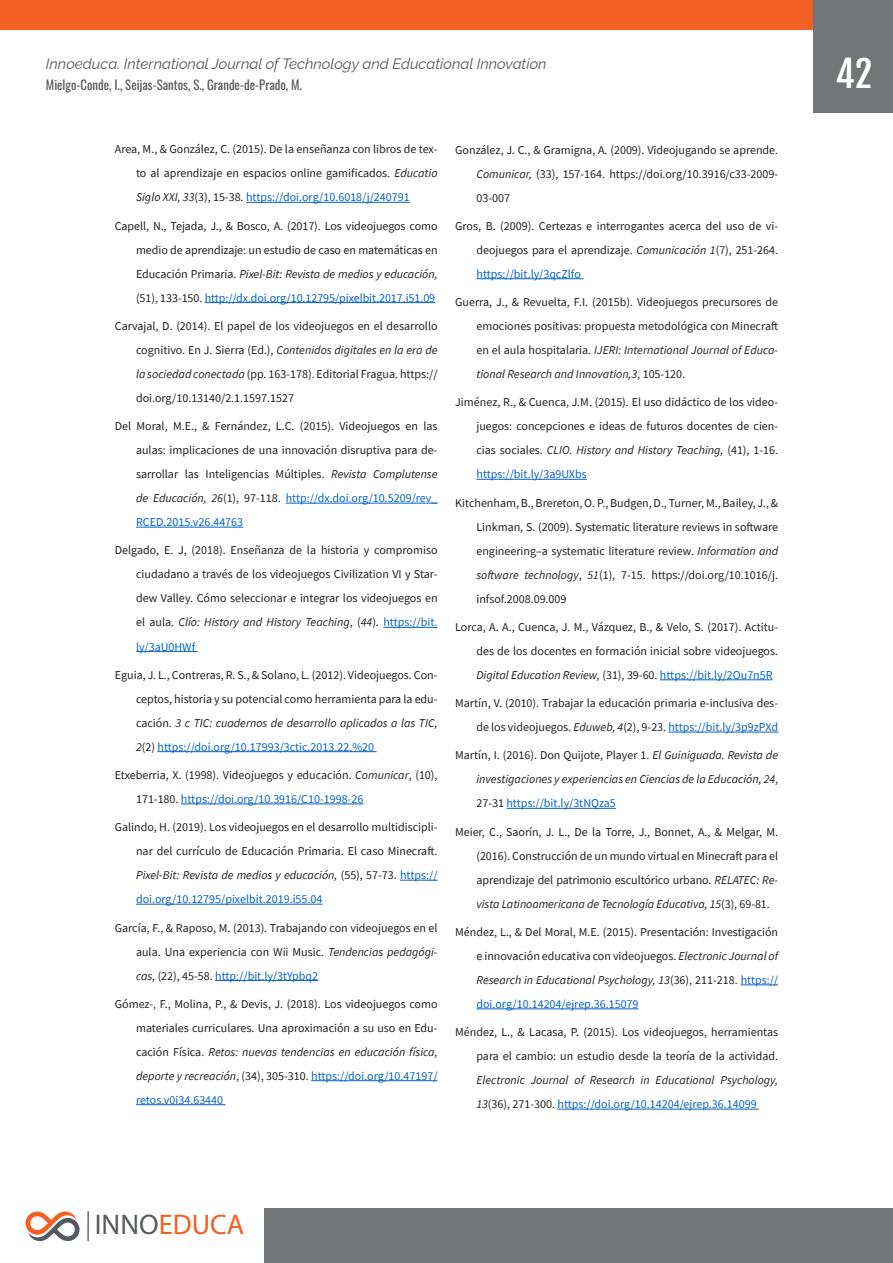
<style>
.page{position:relative;width:893px;height:1263px;background:#fff}
.page>*{position:absolute;margin:0;border:0;box-sizing:border-box;transform-origin:0 0}
.t1{font:36px "Fjalla One";color:#fff}
.t2{font:28.5px "Myriad Pro";color:#f26024}
.t3{font:italic 15px "Raleway";color:#57585a}
.t4{font:12.75px "Oswald";color:#57585a}
.REFERENCIAS{font:12px/24px "Source Sans Pro";color:#231f20;text-align:justify}
.REFERENCIAS-2{font:italic 12px/24px "Source Sans Pro";color:#231f20;text-align:justify}
.s1{font-style:italic}
.s2{color:#0563c1}
.s3{font-style:normal}
.s4{font-style:normal;color:#0563c1}
.s5{color:#585a5e}
</style>
<div class="page">
<div style="left:0;top:0;width:893px;height:30px;background:#f26024"></div>
<div style="left:814px;top:0;width:79px;height:112px;background:#727578"></div>
<div style="left:264px;top:1209px;width:629px;height:54px;background:#727578"></div>
<img style="left:87px;top:1211px;width:2px;height:30px">
<svg style="left:26px;top:1211px;width:54px;height:30px"></svg>
<hr style="left:246px;top:202px;width:164px;height:1px;background:#0563c1">
<hr style="left:205px;top:302px;width:230px;height:1px;background:#0563c1">
<hr style="left:286px;top:503px;width:152px;height:1px;background:#0563c1">
<hr style="left:136px;top:527px;width:107px;height:1px;background:#0563c1">
<hr style="left:383px;top:627px;width:55px;height:1px;background:#0563c1">
<hr style="left:136px;top:651px;width:62px;height:1px;background:#0563c1">
<hr style="left:157px;top:751px;width:220px;height:1px;background:#0563c1">
<hr style="left:181px;top:804px;width:182px;height:1px;background:#0563c1">
<hr style="left:400px;top:880px;width:38px;height:1px;background:#0563c1">
<hr style="left:136px;top:904px;width:186px;height:1px;background:#0563c1">
<hr style="left:215px;top:980px;width:103px;height:1px;background:#0563c1">
<hr style="left:311px;top:1080px;width:127px;height:1px;background:#0563c1">
<hr style="left:136px;top:1104px;width:90px;height:1px;background:#0563c1">
<hr style="left:476px;top:278px;width:107px;height:1px;background:#0563c1">
<hr style="left:476px;top:479px;width:111px;height:1px;background:#0563c1">
<hr style="left:660px;top:679px;width:113px;height:1px;background:#0563c1">
<hr style="left:668px;top:732px;width:110px;height:1px;background:#0563c1">
<hr style="left:506px;top:808px;width:110px;height:1px;background:#0563c1">
<hr style="left:741px;top:984px;width:37px;height:1px;background:#0563c1">
<hr style="left:476px;top:1008px;width:163px;height:1px;background:#0563c1">
<hr style="left:557px;top:1109px;width:202px;height:1px;background:#0563c1">
<p class="t3" style="left:46px;top:51px;width:502px">Innoeduca. International Journal of Technology and Educational Innovation</p>
<p class="t4" style="left:46px;top:74px;width:258px">Mielgo-Conde, I., Seijas-Santos, S., Grande-de-Prado, M.</p>
<p class="REFERENCIAS" style="left:136px;top:137px;width:303px;text-indent:-21px">Area, M., &amp; González, C. (2015). De la enseñanza con libros de tex&shy;to al aprendizaje en espacios online gamificados. <span class="s1">Educatio Siglo XXI, 33</span>(3), 15-38. <span class="s2">https://doi.org/10.6018/j/240791</span></p>
<p class="REFERENCIAS" style="left:136px;top:214px;width:303px;text-indent:-21px">Capell, N., Tejada, J., &amp; Bosco, A. (2017). Los videojuegos como medio de aprendizaje: un estudio de caso en matemáticas en Educación Primaria. <span class="s1">Pixel-Bit: Revista de medios y educación, </span>(51), 133-150. <span class="s2">http://dx.doi.org/10.12795/pixelbit.2017.i51.09</span></p>
<p class="REFERENCIAS" style="left:136px;top:314px;width:303px;text-indent:-21px">Carvajal, D. (2014). El papel de los videojuegos en el desarrollo cognitivo. En J. Sierra (Ed.), <span class="s1">Contenidos digitales en la era de la sociedad conectada</span> (pp. 163-178). Editorial Fragua. https:// doi.org/10.13140/2.1.1597.1527</p>
<p class="REFERENCIAS" style="left:136px;top:414px;width:303px;text-indent:-21px">Del Moral, M.E., &amp; Fernández, L.C. (2015). Videojuegos en las aulas: implicaciones de una innovación disruptiva para de&shy;sarrollar las Inteligencias Múltiples. <span class="s1">Revista Complutense de Educación, 26</span>(1), 97-118. <span class="s2">http://dx.doi.org/10.5209/rev_ RCED.2015.v26.44763</span></p>
<p class="REFERENCIAS" style="left:136px;top:538px;width:303px;text-indent:-21px">Delgado, E. J, (2018). Enseñanza de la historia y compromiso ciudadano a través de los videojuegos Civilization VI y Star&shy;dew Valley. Cómo seleccionar e integrar los videojuegos en el aula. <span class="s1">Clío: History and History Teaching</span>, (<span class="s1">44</span>). <span class="s2">https://bit. ly/3aU0HWf</span></p>
<p class="REFERENCIAS" style="left:136px;top:663px;width:303px;text-indent:-21px">Eguia, J. L., Contreras, R. S., &amp; Solano, L. (2012). Videojuegos. Con&shy;ceptos, historia y su potencial como herramienta para la edu&shy;cación. <span class="s1">3 c TIC: cuadernos de desarrollo aplicados a las TIC, 2</span>(2) <span class="s2">https://doi.org/10.17993/3ctic.2013.22.%20</span></p>
<p class="REFERENCIAS" style="left:136px;top:763px;width:303px;text-indent:-21px">Etxeberria, X. (1998). Videojuegos y educación. <span class="s1">Comunicar</span>, (10),<br>171-180. <span class="s2">https://doi.org/10.3916/C10-1998-26</span></p>
<p class="REFERENCIAS" style="left:136px;top:815px;width:303px;text-indent:-21px">Galindo, H. (2019). Los videojuegos en el desarrollo multidiscipli&shy;nar del currículo de Educación Primaria. El caso Minecraft.<br><span class="s1">Pixel-Bit: Revista de medios y educación,</span> (55), 57-73. <span class="s2">https:// doi.org/10.12795/pixelbit.2019.i55.04</span></p>
<p class="REFERENCIAS" style="left:136px;top:915px;width:303px;text-indent:-21px">García, F., &amp; Raposo, M. (2013). Trabajando con videojuegos en el aula. Una experiencia con Wii Music. <span class="s1">Tendencias pedagógi&shy;cas,</span> (22), 45-58. <span class="s2">http://bit.ly/3tYpbq2</span></p>
<p class="REFERENCIAS" style="left:136px;top:992px;width:303px;text-indent:-21px">Gómez-, F., Molina, P., &amp; Devis, J. (2018). Los videojuegos como materiales curriculares. Una aproximación a su uso en Edu&shy;cación Física. <span class="s1">Retos: nuevas tendencias en educación física, deporte y recreación</span>, (34), 305-310. <span class="s2">https://doi.org/10.47197/ retos.v0i34.63440</span></p>
<p class="REFERENCIAS" style="left:476px;top:138px;width:303px;text-indent:-21px">González, J. C., &amp; Gramigna, A. (2009). Videojugando se aprende.<br><span class="s1">Comunicar,</span> (33), 157-164. https://doi.org/10.3916/c33-2009- 03-007</p>
<p class="REFERENCIAS" style="left:476px;top:214px;width:303px;text-indent:-21px">Gros, B. (2009). Certezas e interrogantes acerca del uso de vi&shy;deojuegos para el aprendizaje. <span class="s1">Comunicación 1</span>(7), 251-264. <span class="s2">https://bit.ly/3qcZlfo</span></p>
<p class="REFERENCIAS" style="left:476px;top:290px;width:303px;text-indent:-21px">Guerra, J., &amp; Revuelta, F.I. (2015b). Videojuegos precursores de emociones positivas: propuesta metodológica con Minecraft en el aula hospitalaria. <span class="s1">IJERI: International Journal of Educa&shy;tional Research and Innovation,3</span>, 105-120.</p>
<p class="REFERENCIAS" style="left:476px;top:390px;width:303px;text-indent:-21px">Jiménez, R., &amp; Cuenca, J.M. (2015). El uso didáctico de los video&shy;juegos: concepciones e ideas de futuros docentes de cien&shy;cias sociales. <span class="s1">CLIO. History and History Teaching,</span> (41), 1-16. <span class="s2">https://bit.ly/3a9UXbs</span></p>
<p class="REFERENCIAS" style="left:476px;top:491px;width:303px;text-indent:-21px">Kitchenham, B., Brereton, O. P., Budgen, D., Turner, M., Bailey, J., &amp; Linkman, S. (2009). Systematic literature reviews in software engineering–a systematic literature review. <span class="s1">Information and software technology</span>, <span class="s1">51</span>(1), 7-15. https://doi.org/10.1016/j. infsof.2008.09.009</p>
<p class="REFERENCIAS" style="left:476px;top:615px;width:303px;text-indent:-21px">Lorca, A. A., Cuenca, J. M., Vázquez, B., &amp; Velo, S. (2017). Actitu&shy;des de los docentes en formación inicial sobre videojuegos.<br><span class="s1">Digital Education Review,</span> (31), 39-60. <span class="s2">https://bit.ly/2Ou7n5R</span></p>
<p class="REFERENCIAS" style="left:455px;top:691px;width:324px;text-align:right">Martín, V. (2010). Trabajar la educación primaria e-inclusiva des&shy;de los videojuegos. <span class="s1">Eduweb, 4</span>(2), 9-23. <span class="s2">https://bit.ly/3p9zPXd</span></p>
<p class="REFERENCIAS-2" style="left:476px;top:743px;width:303px;text-indent:-21px"><span class="s3">Martín, I. (2016). Don Quijote, Player 1.</span> El Guiniguada. Revista de investigaciones y experiencias en Ciencias de la Educación, 24<span class="s3">, 27-31</span> <span class="s4">https://bit.ly/3tNQza5</span></p>
<p class="REFERENCIAS" style="left:476px;top:820px;width:303px;text-indent:-21px">Meier, C., Saorín, J. L., De la Torre, J., Bonnet, A., &amp; Melgar, M. (2016). Construcción de un mundo virtual en Minecraft para el aprendizaje del patrimonio escultórico urbano. <span class="s1">RELATEC: Re&shy;vista Latinoamericana de Tecnología Educativa, 15</span>(3), 69-81.</p>
<p class="REFERENCIAS" style="left:476px;top:920px;width:303px;text-indent:-21px">Méndez, L., &amp; Del Moral, M.E. (2015). Presentación: Investigación e innovación educativa con videojuegos. <span class="s1">Electronic Journal of Research in Educational Psychology, 13</span>(36), 211-218. <span class="s2">https:// doi.org/10.14204/ejrep.36.15079</span></p>
<p class="REFERENCIAS" style="left:476px;top:1020px;width:303px;text-indent:-21px">Méndez, L., &amp; Lacasa, P. (2015). Los videojuegos, herramientas para el cambio: un estudio desde la teoría de la actividad.<br><span class="s1">Electronic Journal of Research in Educational Psychology, 13</span>(36), 271-300. <span class="s2">https://doi.org/10.14204/ejrep.36.14099</span></p>
<h2 class="t2" style="left:95px;top:1207px;width:151px"><span class="s5">INNO</span>EDUCA</h2>
<h1 class="t1" style="left:836px;top:52px;width:38px">42</h1>
</div>
